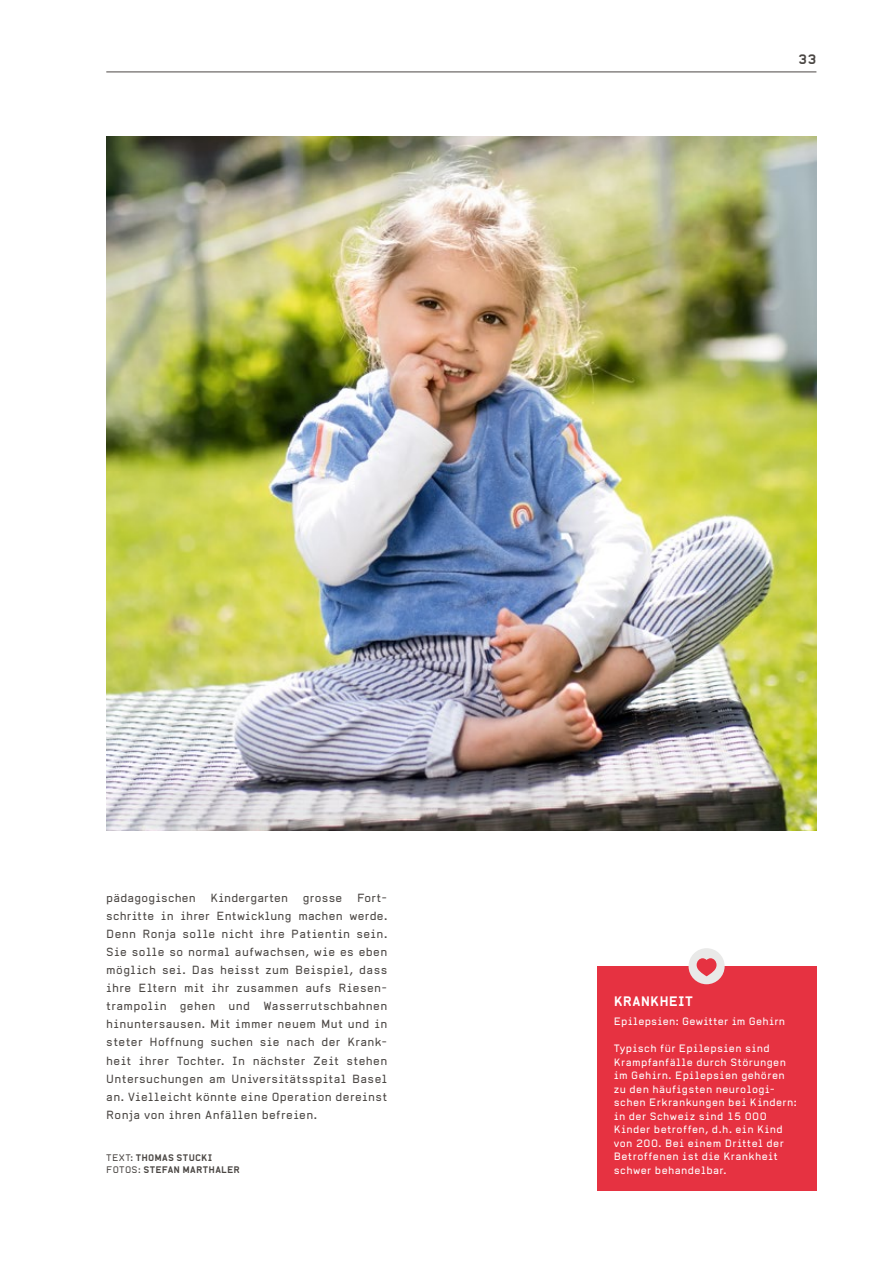
<style>
.page{position:relative;width:893px;height:1263px;background:#fff}
.page>*{position:absolute;margin:0;border:0;box-sizing:border-box;transform-origin:0 0}
.t1{font:700 13.5px "Alpha Headline Pro";letter-spacing:.02em;color:#fff}
.t2{font:700 13.5px "Alpha Headline Pro";color:#4b4744}
.t3{font:11.7px/18px "Alpha Headline Pro";letter-spacing:.03em;color:#4b4744;text-align:justify}
.t4{font:10.5px/13.5px "Alpha Headline Pro";letter-spacing:.04em;color:#fff}
.t5{font:700 9.3px/12px "Alpha Headline Pro";letter-spacing:.025em;color:#4b4744}
.s1{font-weight:400}
</style>
<div class="page">
<img style="left:106px;top:136px;width:710px;height:695px">
<div style="left:597px;top:966px;width:219px;height:225px;background:#e63241"></div>
<div style="left:688px;top:948px;width:37px;height:36px;background:#e9e9e8;border-radius:50%"></div>
<svg style="left:697px;top:958px;width:19px;height:18px"></svg>
<hr style="left:106px;top:72px;width:710px;height:1px;background:#4b4744">
<p class="t2" style="left:798px;top:51px;width:20px">33</p>
<p class="t3" style="left:106px;top:889px;width:91px">pädagogischen</p>
<p class="t3" style="left:210px;top:889px;width:79px">Kindergarten</p>
<p class="t3" style="left:303px;top:889px;width:41px">grosse</p>
<p class="t3" style="left:106px;top:889px;width:283px;text-indent:251px">Fort&shy;schritte in ihrer Entwicklung machen werde.<br>Denn Ronja solle nicht ihre Patientin sein.<br>Sie solle so normal aufwachsen, wie es eben möglich sei. Das heisst zum Beispiel, dass ihre Eltern mit ihr zusammen aufs Riesen&shy;trampolin gehen und Wasserrutschbahnen hinuntersausen. Mit immer neuem Mut und in steter Hoffnung suchen sie nach der Krank&shy;heit ihrer Tochter. In nächster Zeit stehen Untersuchungen am Universitätsspital Basel an. Vielleicht könnte eine Operation dereinst Ronja von ihren Anfällen befreien.</p>
<p class="t5" style="left:106px;top:1151px;width:135px"><span class="s1">TEXT:</span> THOMAS STUCKI<br><span class="s1">FOTOS:</span> STEFAN MARTHALER</p>
<p class="t1" style="left:614px;top:993px;width:81px">KRANKHEIT</p>
<p class="t4" style="left:614px;top:1015px;width:173px">Epilepsien: Gewitter im Gehirn</p>
<p class="t4" style="left:614px;top:1042px;width:185px">Typisch für Epilepsien sind<br>Krampfanfälle durch Störungen im Gehirn. Epilepsien gehören zu den häufigsten neurologi&shy;schen Erkrankungen bei Kindern: in der Schweiz sind 15 000<br>Kinder betroffen, d.h. ein Kind von 200. Bei einem Drittel der<br>Betroffenen ist die Krankheit schwer behandelbar.</p>
</div>
